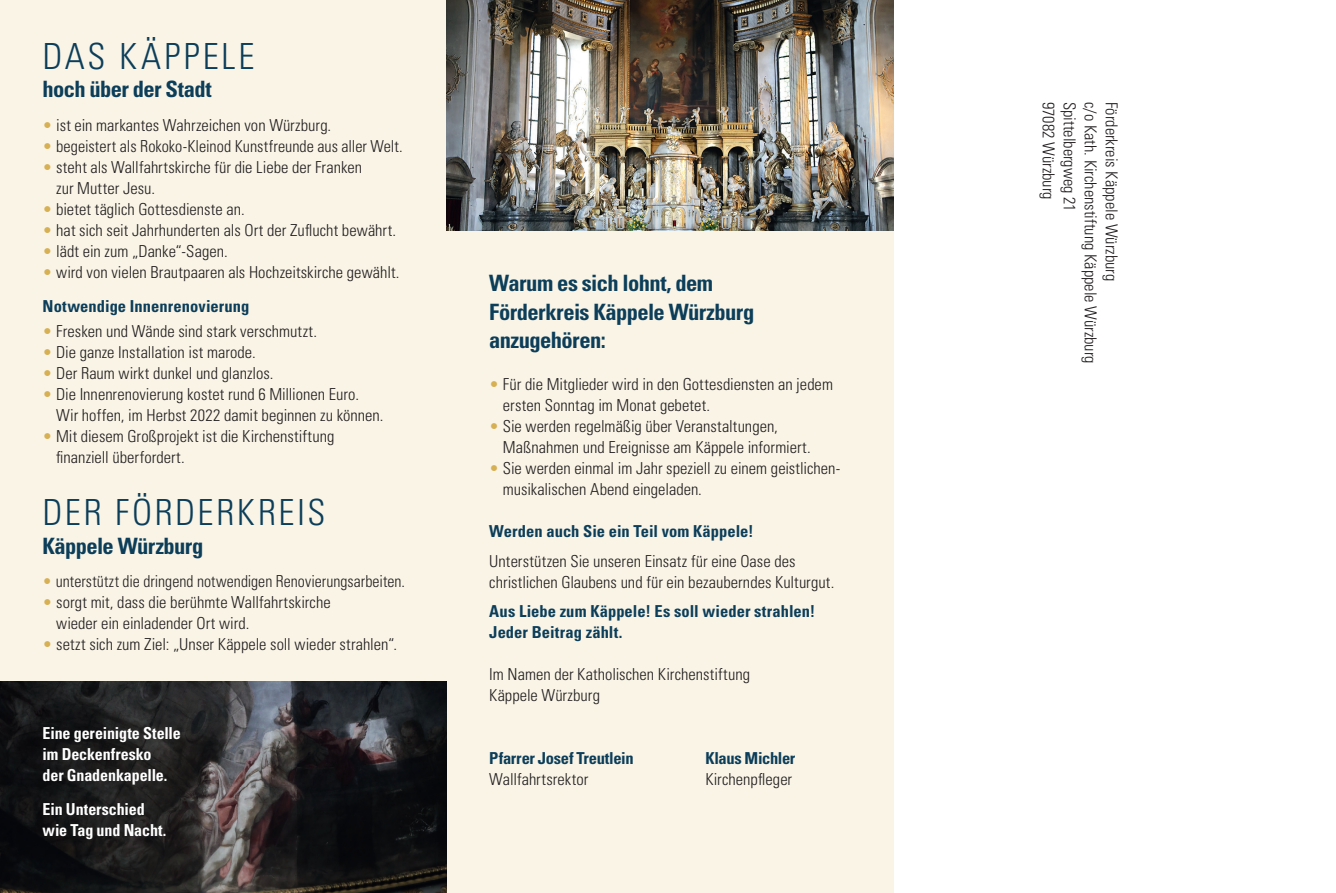
<style>
.page{position:relative;width:1336px;height:893px;background:#fff}
.page>*{position:absolute;margin:0;border:0;box-sizing:border-box;transform-origin:0 0}
.t1{font:300 condensed 36px "Univers LT Std";letter-spacing:.08em;color:#0c3e5a}
.t2{font:700 condensed 22.5px/28.5px "Univers LT Std";letter-spacing:-.025em;color:#0c3e5a}
.t3{font:300 condensed 16.5px/21px "Univers LT Std";color:#231f20}
.t4{font:700 condensed 16.5px/21px "Univers LT Std";color:#0c3e5a}
.t5{font:700 condensed 16.5px/21px "Univers LT Std";letter-spacing:-.005em;color:#fff}
.t6{font:300 condensed 16.5px "Univers LT Std";color:#231f20;scale:.96 1}
.t7{font:700 condensed 16.5px "Univers LT Std";letter-spacing:-.025em;color:#0c3e5a}
.s1{color:#d6b053}
.s2{font-weight:700;color:#0c3e5a}
</style>
<div class="page">
<div style="left:0;top:0;width:893px;height:893px;background:#f9f4e6"></div>
<img style="left:446px;top:0;width:447px;height:231px">
<img style="left:0;top:681px;width:446px;height:212px">
<h1 class="t1" style="left:43px;top:34px;width:213px">DAS KÄPPELE</h1>
<h2 class="t2" style="left:43px;top:75px;width:171px">hoch über der Stadt</h2>
<p class="t3" style="left:43px;top:115px;width:290px"><span class="s1">•</span> ist ein markantes Wahrzeichen von Würzburg.</p>
<p class="t3" style="left:43px;top:136px;width:362px"><span class="s1">•</span> begeistert als Rokoko-Kleinod Kunstfreunde aus aller Welt.</p>
<p class="t3" style="left:56px;top:157px;width:307px;text-indent:-14px"><span class="s1">•</span> steht als Wallfahrtskirche für die Liebe der Franken zur Mutter Jesu.</p>
<p class="t3" style="left:43px;top:199px;width:204px"><span class="s1">•</span> bietet täglich Gottesdienste an.</p>
<p class="t3" style="left:43px;top:220px;width:355px"><span class="s1">•</span> hat sich seit Jahrhunderten als Ort der Zuflucht bewährt.</p>
<p class="t3" style="left:43px;top:241px;width:187px"><span class="s1">•</span> lädt ein zum „Danke“-Sagen.</p>
<p class="t3" style="left:43px;top:255px;width:358px;line-height:33.8px"><span class="s1">•</span> wird von vielen Brautpaaren als Hochzeitskirche gewählt.<br><span class="s2">Notwendige Innenrenovierung</span></p>
<p class="t3" style="left:43px;top:321px;width:276px"><span class="s1">•</span> Fresken und Wände sind stark verschmutzt.</p>
<p class="t3" style="left:43px;top:342px;width:215px"><span class="s1">•</span> Die ganze Installation ist marode.</p>
<p class="t3" style="left:43px;top:363px;width:232px"><span class="s1">•</span> Der Raum wirkt dunkel und glanzlos.</p>
<p class="t3" style="left:56px;top:384px;width:328px;text-indent:-14px"><span class="s1">•</span> Die Innenrenovierung kostet rund 6 Millionen Euro.<br>Wir hoffen, im Herbst 2022 damit beginnen zu können.</p>
<p class="t3" style="left:56px;top:426px;width:279px;text-indent:-14px"><span class="s1">•</span> Mit diesem Großprojekt ist die Kirchenstiftung finanziell überfordert.</p>
<h1 class="t1" style="left:43px;top:491px;width:284px">DER FÖRDERKREIS</h1>
<h2 class="t2" style="left:43px;top:531px;width:162px">Käppele Würzburg</h2>
<p class="t6" style="left:43px;top:572px;width:379px"><span class="s1">•</span> unterstützt die dringend notwendigen Renovierungsarbeiten.</p>
<p class="t3" style="left:56px;top:592px;width:276px;text-indent:-14px"><span class="s1">•</span> sorgt mit, dass die berühmte Wallfahrtskirche wieder ein einladender Ort wird.</p>
<p class="t3" style="left:43px;top:634px;width:356px"><span class="s1">•</span> setzt sich zum Ziel: „Unser Käppele soll wieder strahlen“.</p>
<p class="t5" style="left:43px;top:723px;width:140px">Eine gereinigte Stelle im Deckenfresko<br>der Gnadenkapelle.</p>
<p class="t5" style="left:43px;top:798px;width:125px">Ein Unterschied wie Tag und Nacht.</p>
<h2 class="t2" style="left:489px;top:269px;width:266px">Warum es sich lohnt, dem<br>Förderkreis Käppele Würzburg anzugehören:</h2>
<p class="t3" style="left:503px;top:374px;width:331px;text-indent:-14px"><span class="s1">•</span> Für die Mitglieder wird in den Gottesdiensten an jedem ersten Sonntag im Monat gebetet.</p>
<p class="t3" style="left:503px;top:416px;width:309px;text-indent:-14px"><span class="s1">•</span> Sie werden regelmäßig über Veranstaltungen,<br>Maßnahmen und Ereignisse am Käppele informiert.</p>
<p class="t3" style="left:503px;top:458px;width:339px;text-indent:-14px"><span class="s1">•</span> Sie werden einmal im Jahr speziell zu einem geistlichen&shy;musikalischen Abend eingeladen.</p>
<p class="t4" style="left:489px;top:521px;width:266px">Werden auch Sie ein Teil vom Käppele!</p>
<p class="t3" style="left:489px;top:550px;width:346px">Unterstützen Sie unseren Einsatz für eine Oase des christlichen Glaubens und für ein bezauberndes Kulturgut.</p>
<p class="t4" style="left:489px;top:601px;width:327px">Aus Liebe zum Käppele! Es soll wieder strahlen!<br>Jeder Beitrag zählt.</p>
<p class="t3" style="left:489px;top:664px;width:262px">Im Namen der Katholischen Kirchenstiftung<br>Käppele Würzburg</p>
<p class="t4" style="left:489px;top:748px;width:146px">Pfarrer Josef Treutlein</p>
<p class="t7" style="left:705px;top:748px;width:91px">Klaus Michler</p>
<p class="t3" style="left:489px;top:769px;width:101px">Wallfahrtsrektor</p>
<p class="t3" style="left:705px;top:769px;width:88px">Kirchenpfleger</p>
<p class="t3" style="left:1059px;top:102px;width:99px;rotate:90deg">97082 Würzburg</p>
<p class="t3" style="left:1080px;top:102px;width:111px;rotate:90deg">Spittelbergweg 21</p>
<p class="t3" style="left:1101px;top:102px;width:263px;rotate:90deg">c/o Kath. Kirchenstiftung Käppele Würzburg</p>
<p class="t3" style="left:1122px;top:102px;width:181px;rotate:90deg">Förderkreis Käppele Würzburg</p>
</div>
